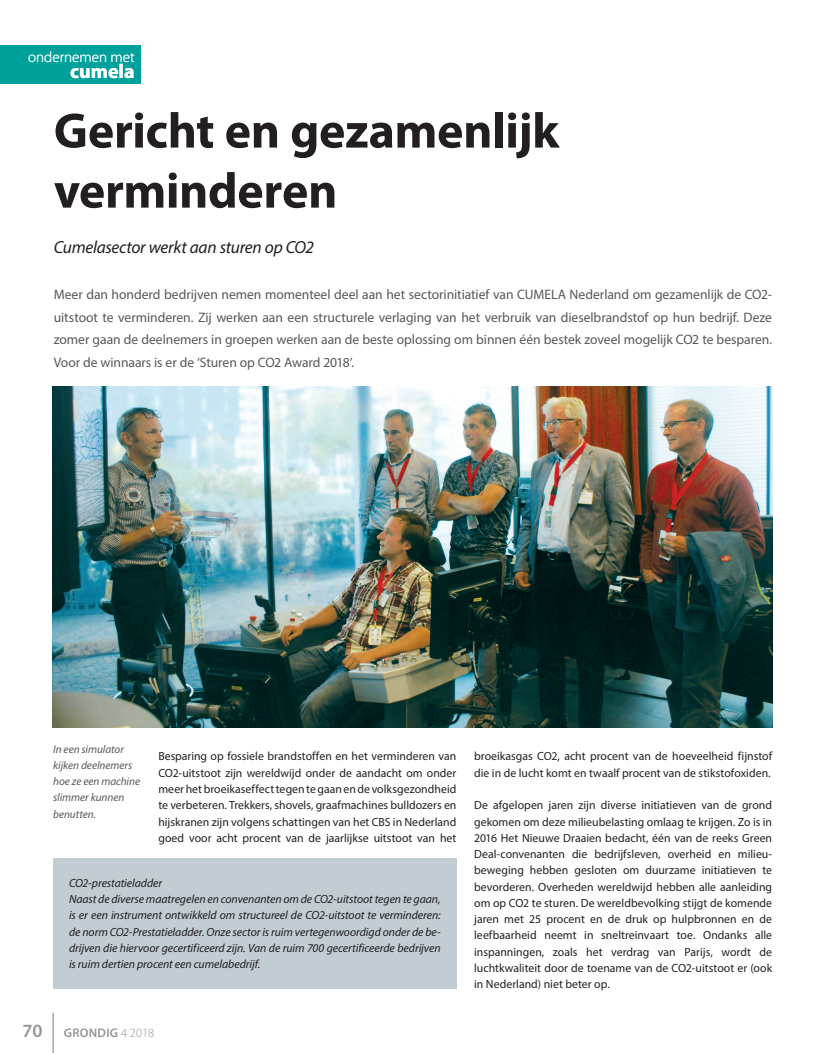
<style>
.page{position:relative;width:815px;height:1053px;background:#fff}
.page>*{position:absolute;margin:0;border:0;box-sizing:border-box;transform-origin:0 0}
.Kop{font:700 50px/60px "Myriad Pro";letter-spacing:-.01em;color:#231f20}
.t1{font:700 20px "Myriad Pro";color:#fff}
.t2{font:600 18.75px "Myriad Pro";color:#939598}
.Subkop{font:italic 17.5px "Myriad Pro";letter-spacing:-.015em;color:#231f20}
.t3{font:300 15px "Myriad Pro";color:#fff}
.Introtekst{font:13.75px/22.5px "Myriad Pro";letter-spacing:-.005em;color:#57585a;text-align:justify}
.t4{font:600 12.5px "Myriad Pro";letter-spacing:.02em;color:#939598}
.Platte_tekst{font:11.88px/16.2px "Myriad Pro";letter-spacing:.005em;color:#231f20;text-align:justify}
.Platte_tekst_kader{font:italic 11.88px/16.2px "Myriad Pro";letter-spacing:-.005em;color:#231f20;text-align:justify}
.Bijschrift{font:italic 11.25px/16.2px "Myriad Pro";color:#57585a}
.s1{font-weight:300}
</style>
<div class="page">
<div style="left:0;top:45px;width:141px;height:39px;background:#00a19a"></div>
<hr style="left:53px;top:1012px;width:1px;height:40px;background:#939598">
<div style="left:53px;top:858px;width:404px;height:130px;background:#c1ccd3"></div>
<img style="left:53px;top:386px;width:719px;height:342px">
<p class="t3" style="left:28px;top:49px;width:108px">ondernemen met</p>
<p class="t1" style="left:70px;top:58px;width:66px">cumela</p>
<p class="Kop" style="left:54px;top:99px;width:507px">Gericht en gezamenlijk verminderen</p>
<p class="Subkop" style="left:54px;top:236px;width:262px">Cumelasector werkt aan sturen op CO2</p>
<p class="Introtekst" style="left:54px;top:283px;width:720px">Meer dan honderd bedrijven nemen momenteel deel aan het sectorinitiatief van CUMELA Nederland om gezamenlijk de CO2- uitstoot te verminderen. Zij werken aan een structurele verlaging van het verbruik van dieselbrandstof op hun bedrijf. Deze zomer gaan de deelnemers in groepen werken aan de beste oplossing om binnen één bestek zoveel mogelijk CO2 te besparen.<br>Voor de winnaars is er de ‘Sturen op CO2 Award 2018’.</p>
<p class="Bijschrift" style="left:53px;top:740px;width:89px">In een simulator kijken deelnemers hoe ze een machine slimmer kunnen benutten.</p>
<p class="Platte_tekst" style="left:158px;top:748px;width:300px">Besparing op fossiele brandstoffen en het verminderen van CO2-uitstoot zijn wereldwijd onder de aandacht om onder meer het broeikaseffect tegen te gaan en de volksgezondheid te verbeteren. Trekkers, shovels, graafmachines bulldozers en hijskranen zijn volgens schattingen van het CBS in Nederland goed voor acht procent van de jaarlijkse uitstoot van het</p>
<p class="Platte_tekst" style="left:474px;top:748px;width:299px">broeikasgas CO2, acht procent van de hoeveelheid fijnstof die in de lucht komt en twaalf procent van de stikstofoxiden.</p>
<p class="Platte_tekst" style="left:474px;top:796px;width:300px">De afgelopen jaren zijn diverse initiatieven van de grond gekomen om deze milieubelasting omlaag te krijgen. Zo is in 2016 Het Nieuwe Draaien bedacht, één van de reeks Green Deal-convenanten die bedrijfsleven, overheid en milieu&shy;beweging hebben gesloten om duurzame initiatieven te bevorderen. Overheden wereldwijd hebben alle aanleiding om op CO2 te sturen. De wereldbevolking stijgt de komende jaren met 25 procent en de druk op hulpbronnen en de leefbaarheid neemt in sneltreinvaart toe. Ondanks alle inspanningen, zoals het verdrag van Parijs, wordt de luchtkwaliteit door de toename van de CO2-uitstoot er (ook in Nederland) niet beter op.</p>
<p class="Platte_tekst_kader" style="left:69px;top:874px;width:95px">CO2-prestatieladder</p>
<p class="Platte_tekst_kader" style="left:69px;top:890px;width:373px">Naast de diverse maatregelen en convenanten om de CO2-uitstoot tegen te gaan, is er een instrument ontwikkeld om structureel de CO2-uitstoot te verminderen: de norm CO2-Prestatieladder. Onze sector is ruim vertegenwoordigd onder de be&shy;drijven die hiervoor gecertificeerd zijn. Van de ruim 700 gecertificeerde bedrijven is ruim dertien procent een cumelabedrijf.</p>
<p class="t2" style="left:22px;top:1018px;width:22px">70</p>
<p class="t4" style="left:64px;top:1024px;width:92px">GRONDIG <span class="s1">4 2018</span></p>
</div>
